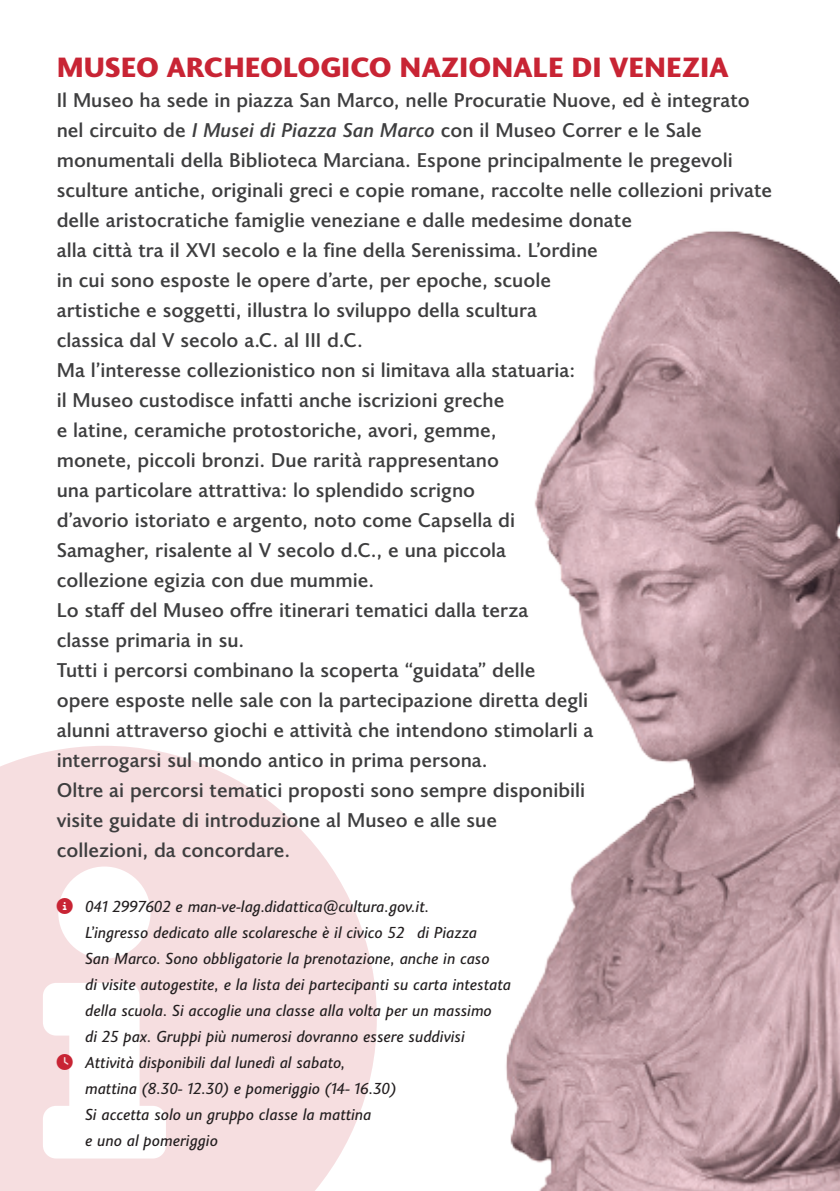
<style>
.page{position:relative;width:840px;height:1191px;background:#fff}
.page>*{position:absolute;margin:0;border:0;box-sizing:border-box;transform-origin:0 0}
.t1{font:900 28px "Joanna Sans Nova";color:#c82434}
.t2{font:500 20px/30px "Joanna Sans Nova";color:#3e3e3f}
.t3{font:italic 16px/26px "Joanna Sans Nova";color:#231f20}
.s1{font-style:italic}
.s2{color:#c82434}
</style>
<div class="page">
<svg style="left:0;top:746px;width:356px;height:445px;fill:#f6dee0"></svg>
<img style="left:356px;top:231px;width:483px;height:960px">
<svg style="left:56px;top:897px;width:17px;height:16px"></svg>
<svg style="left:56px;top:1053px;width:17px;height:16px"></svg>
<h1 class="t1" style="left:57px;top:46px;width:673px">MUSEO ARCHEOLOGICO NAZIONALE DI VENEZIA</h1>
<p class="t2" style="left:57px;top:84px;width:716px">Il Museo ha sede in piazza San Marco, nelle Procuratie Nuove, ed è integrato nel circuito de <span class="s1">I Musei di Piazza San Marco</span> con il Museo Correr e le Sale monumentali della Biblioteca Marciana. Espone principalmente le pregevoli sculture antiche, originali greci e copie romane, raccolte nelle collezioni private delle aristocratiche famiglie veneziane e dalle medesime donate<br>alla città tra il XVI secolo e la fine della Serenissima. L’ordine<br>in cui sono esposte le opere d’arte, per epoche, scuole<br>artistiche e soggetti, illustra lo sviluppo della scultura<br>classica dal V secolo a.C. al III d.C.<br>Ma l’interesse collezionistico non si limitava alla statuaria:<br>il Museo custodisce infatti anche iscrizioni greche<br>e latine, ceramiche protostoriche, avori, gemme,<br>monete, piccoli bronzi. Due rarità rappresentano<br>una particolare attrattiva: lo splendido scrigno<br>d’avorio istoriato e argento, noto come Capsella di<br>Samagher, risalente al V secolo d.C., e una piccola<br>collezione egizia con due mummie.<br>Lo staff del Museo offre itinerari tematici dalla terza<br>classe primaria in su.<br>Tutti i percorsi combinano la scoperta “guidata” delle<br>opere esposte nelle sale con la partecipazione diretta degli<br>alunni attraverso giochi e attività che intendono stimolarli a<br>interrogarsi sul mondo antico in prima persona.<br>Oltre ai percorsi tematici proposti sono sempre disponibili<br>visite guidate di introduzione al Museo e alle sue<br>collezioni, da concordare.</p>
<p class="t3" style="left:85px;top:892px;width:427px;text-indent:-28px"><span class="s2">■□●</span> 041 2997602 e man-ve-lag.didattica@cultura.gov.it.<br>L’ingresso dedicato alle scolaresche è il civico 52 di Piazza<br>San Marco. Sono obbligatorie la prenotazione, anche in caso<br>di visite autogestite, e la lista dei partecipanti su carta intestata della scuola. Si accoglie una classe alla volta per un massimo<br>di 25 pax. Gruppi più numerosi dovranno essere suddivisi Attività disponibili dal lunedì al sabato,<br>mattina (8.30- 12.30) e pomeriggio (14- 16.30)<br>Si accetta solo un gruppo classe la mattina<br>e uno al pomeriggio</p>
</div>
